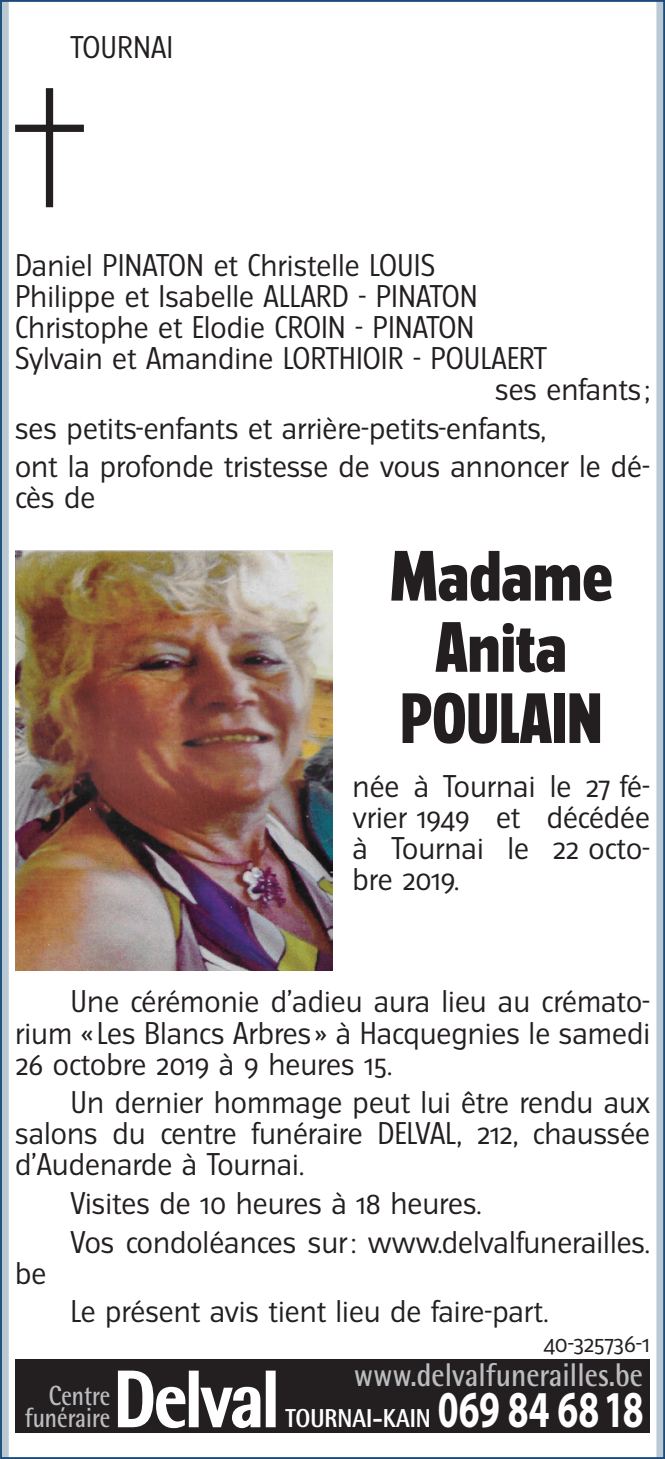
<style>
.page{position:relative;width:665px;height:1459px;background:#fff}
.page>*{position:absolute;margin:0;border:0;box-sizing:border-box;transform-origin:0 0}
.t1{font:800 79.8px "Rotis Semi Sans";letter-spacing:-.03em;color:#fff;scale:.86 1}
.t2{font:800 63.7px/71px "Turmino";color:#231f20;text-align:center}
.t3{font:700 51.8px "Myriad";letter-spacing:.005em;color:#fff;scale:.72 1}
.t4{font:700 32.9px "Rotis Semi Sans";color:#bcbdc0;scale:.86 1}
.t5{font:28px/31.2px "Turmino";color:#231f20;text-align:justify}
.t6{font:700 27.65px/21.7px "Rotis Semi Sans";color:#bcbdc0;text-align:right;scale:.82 1}
.t7{font:800 25.9px "Rotis Semi Sans";color:#fff;scale:.86 1}
.t8{font:22.4px "Turmino";letter-spacing:-.015em;color:#231f20}
</style>
<div class="page">
<div style="left:0;top:0;width:9px;height:1458px;background:#bacad5"></div>
<div style="left:656px;top:0;width:9px;height:1458px;background:#bacad5"></div>
<svg style="left:15px;top:88px;width:69px;height:119px"></svg>
<div style="left:15px;top:1359px;width:635px;height:73px;background:#231f20"></div>
<svg style="left:117px;top:1370px;width:69px;height:58px"></svg>
<div style="left:189px;top:1370px;width:10px;height:57px;border:2px solid #fff"></div>
<svg style="left:200px;top:1386px;width:61px;height:42px"></svg>
<div style="left:266px;top:1370px;width:10px;height:57px;border:2px solid #fff"></div>
<img style="left:15px;top:550px;width:318px;height:420px">
<p class="t5" style="left:71px;top:31px;width:104px">TOURNAI</p>
<p class="t5" style="left:15px;top:249px;width:422px">Daniel PINATON et Christelle LOUIS</p>
<p class="t5" style="left:15px;top:280px;width:464px">Philippe et Isabelle ALLARD - PINATON</p>
<p class="t5" style="left:15px;top:312px;width:461px">Christophe et Elodie CROIN - PINATON</p>
<p class="t5" style="left:15px;top:343px;width:533px">Sylvain et Amandine LORTHIOIR - POULAERT</p>
<p class="t5" style="left:495px;top:374px;width:156px">ses enfants ;</p>
<p class="t5" style="left:15px;top:409px;width:636px;line-height:38.5px">ses petits-enfants et arrière-petits-enfants,<br>ont la profonde tristesse de vous annoncer le dé-</p>
<p class="t5" style="left:15px;top:482px;width:82px">cès de</p>
<h2 class="t2" style="left:390px;top:541px;width:225px">Madame<br>Anita<br>POULAIN</h2>
<p class="t5" style="left:352px;top:770px;width:299px">née à Tournai le 27 fé&shy;vrier 1949 et décédée à Tournai le 22 octo&shy;bre 2019.</p>
<p class="t5" style="left:15px;top:986px;width:636px;text-indent:55px">Une cérémonie d’adieu aura lieu au crémato&shy;rium « Les Blancs Arbres » à Hacquegnies le samedi 26 octobre 2019 à 9 heures 15.</p>
<p class="t5" style="left:15px;top:1087px;width:636px;text-indent:55px">Un dernier hommage peut lui être rendu aux salons du centre funéraire DELVAL, 212, chaussée d’Audenarde à Tournai.</p>
<p class="t5" style="left:71px;top:1184px;width:581px;line-height:38.5px">Visites de 10 heures à 18 heures.<br>Vos condoléances sur: www.delvalfunerailles.</p>
<p class="t5" style="left:15px;top:1257px;width:33px">be</p>
<p class="t5" style="left:71px;top:1295px;width:479px">Le présent avis tient lieu de faire-part.</p>
<p class="t8" style="left:543px;top:1329px;width:108px">40‑325736‑1</p>
<h1 class="t1" style="left:114px;top:1348px;width:194px">Delval</h1>
<p class="t4" style="left:354px;top:1354px;width:338px">www.delvalfunerailles.be</p>
<p class="t7" style="left:285px;top:1401px;width:170px">TOURNAI-KAIN</p>
<p class="t6" style="left:25px;top:1384px;width:106px">Centre funéraire</p>
<h3 class="t3" style="left:438px;top:1382px;width:287px">069 84 6818</h3>
</div>
